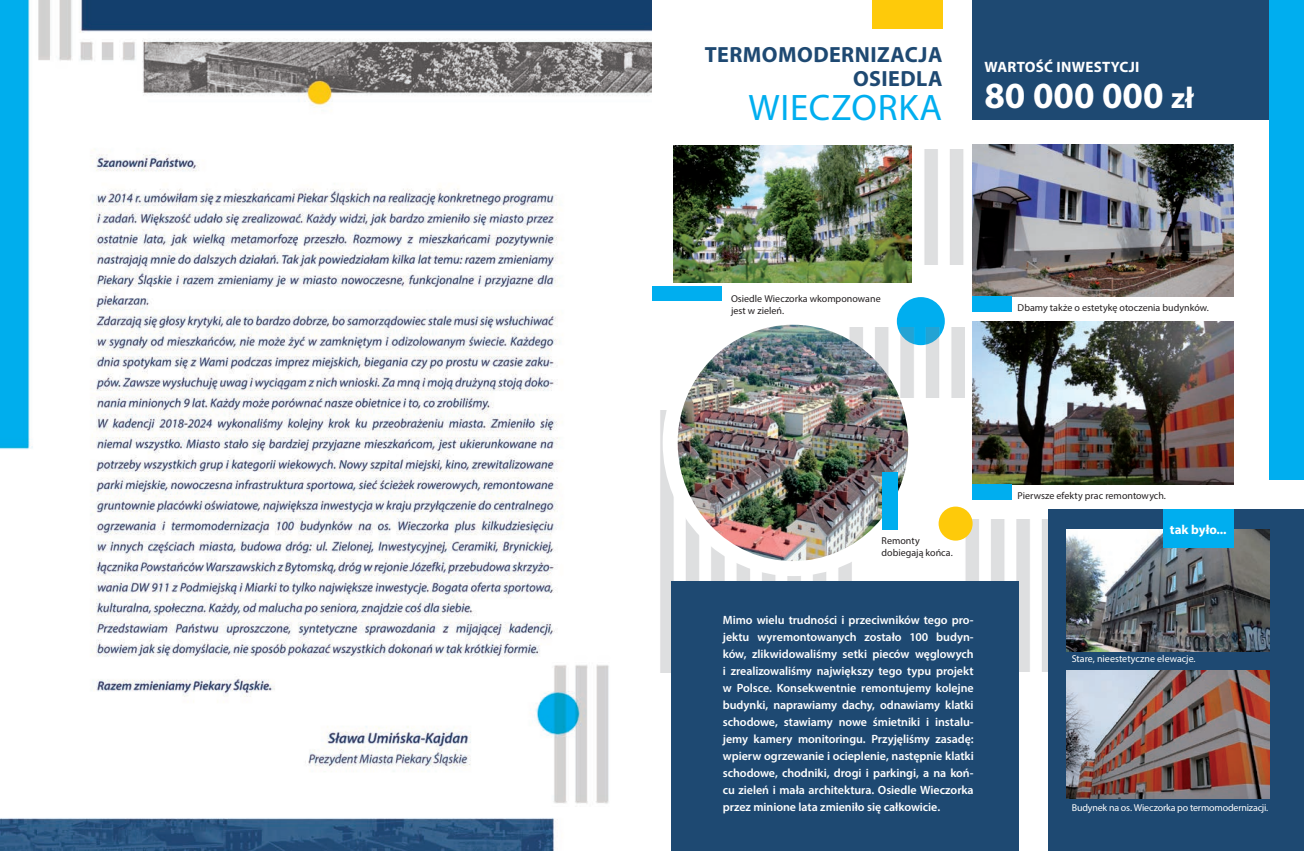
<style>
.page{position:relative;width:1304px;height:851px;background:#fff}
.page>*{position:absolute;margin:0;border:0;box-sizing:border-box;transform-origin:0 0}
.t1{font:700 37px "Myriad Pro";color:#fff}
.t2{font:37px "Myriad Pro";letter-spacing:.02em;color:#00aeef}
.t3{font:700 22px/24px "Myriad Pro";letter-spacing:.02em;color:#1e4972;text-align:right}
.t4{font:700 15px "Myriad Pro";letter-spacing:.02em;color:#fff}
.t5{font:700 13px "Myriad Pro";color:#fff}
.t6{font:600 12px/17px "Myriad Pro";letter-spacing:-.005em;color:#fff;text-align:justify}
.t7{font:10px/12px "Myriad Pro";color:#231f20}
.t8{font:10px "Myriad Pro";letter-spacing:-.015em;color:#fff}
.s1{font-size:30px}
</style>
<div class="page">
<div style="left:972px;top:0;width:298px;height:120px;background:#1e4972"></div>
<div style="left:872px;top:0;width:71px;height:28px;background:#feca0a"></div>
<div style="left:1269px;top:0;width:35px;height:479px;background:#00aeef"></div>
<div style="left:897px;top:297px;width:48px;height:48px;background:#00aeef;border-radius:50%"></div>
<img style="left:660px;top:410px;width:192px;height:262px">
<img style="left:924px;top:149px;width:49px;height:115px">
<img style="left:673px;top:145px;width:238px;height:137px">
<img style="left:972px;top:322px;width:261px;height:162px">
<img style="left:670px;top:319px;width:237px;height:249px">
<div style="left:663px;top:309px;width:260px;height:267px;border:15px solid #fff;border-radius:50%"></div>
<img style="left:845px;top:327px;width:120px;height:70px">
<img style="left:960px;top:519px;width:88px;height:152px">
<div style="left:672px;top:581px;width:347px;height:269px;background:#1e4972"></div>
<div style="left:1048px;top:509px;width:256px;height:341px;background:#1e4972"></div>
<img style="left:1066px;top:530px;width:203px;height:121px">
<img style="left:1066px;top:670px;width:203px;height:128px">
<div style="left:1163px;top:509px;width:70px;height:38px;background:#00aeef"></div>
<div style="left:939px;top:506px;width:34px;height:34px;background:#feca0a;border-radius:50%"></div>
<div style="left:972px;top:484px;width:40px;height:15px;background:#00aeef"></div>
<div style="left:882px;top:472px;width:16px;height:58px;background:#00aeef"></div>
<div style="left:639px;top:286px;width:83px;height:15px;background:#00aeef"></div>
<img style="left:973px;top:145px;width:260px;height:151px">
<div style="left:973px;top:296px;width:39px;height:15px;background:#00aeef"></div>
<img style="left:0;top:0;width:652px;height:850px">
<h2 class="t3" style="left:705px;top:42px;width:239px">TERMOMODERNIZACJA<br>OSIEDLA</h2>
<h1 class="t2" style="left:748px;top:85px;width:195px">wieczorka</h1>
<p class="t4" style="left:985px;top:57px;width:156px">WARTOŚĆ INWESTYCJI</p>
<h1 class="t1" style="left:984px;top:71px;width:211px">80 000 000 <span class="s1">ZŁ</span></h1>
<p class="t7" style="left:731px;top:292px;width:151px">Osiedle Wieczorka wkomponowane jest w zieleń.</p>
<p class="t7" style="left:1018px;top:302px;width:193px">Dbamy także o estetykę otoczenia budynków.</p>
<p class="t7" style="left:882px;top:534px;width:73px">Remonty dobiegają końca.</p>
<p class="t6" style="left:723px;top:611px;width:252px">Mimo wielu trudności i przeciwników tego pro&shy;jektu wyremontowanych zostało 100 budyn&shy;ków, zlikwidowaliśmy setki pieców węglowych i zrealizowaliśmy największy tego typu projekt w Polsce. Konsekwentnie remontujemy kolejne budynki, naprawiamy dachy, odnawiamy klatki schodowe, stawiamy nowe śmietniki i instalu&shy;jemy kamery monitoringu. Przyjęliśmy zasadę: wpierw ogrzewanie i ocieplenie, następnie klatki schodowe, chodniki, drogi i parkingi, a na koń&shy;cu zieleń i mała architektura. Osiedle Wieczorka przez minione lata zmieniło się całkowicie.</p>
<p class="t7" style="left:1018px;top:489px;width:150px">Pierwsze efekty prac remontowych.</p>
<p class="t5" style="left:1170px;top:520px;width:58px">TAK BYŁO...</p>
<p class="t8" style="left:1072px;top:652px;width:125px">Stare, nieestetyczne elewacje.</p>
<p class="t8" style="left:1072px;top:801px;width:198px">Budynek na os. Wieczorka po termomodernizacji.</p>
</div>
